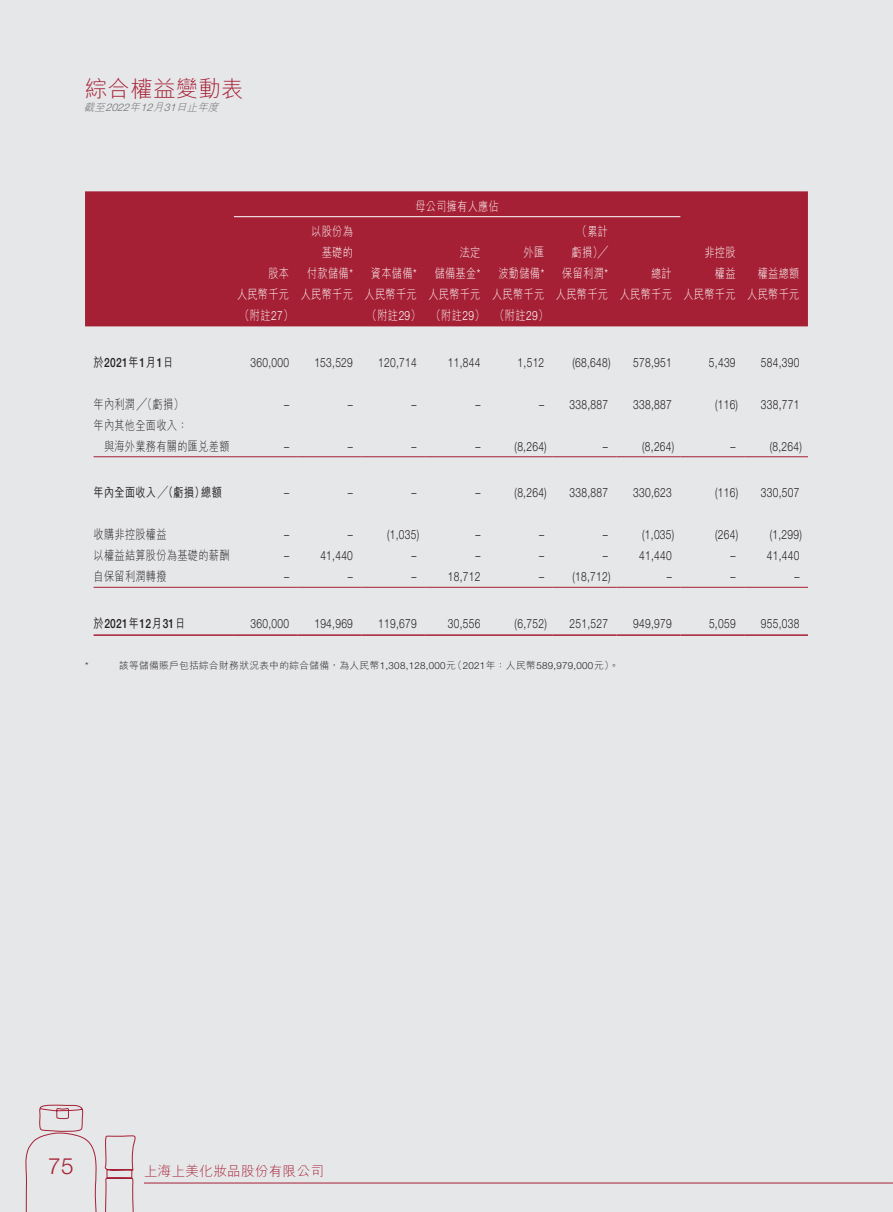
<style>
.page{position:relative;width:893px;height:1212px;background:#e6e7e9}
.page>*{position:absolute;margin:0;border:0;box-sizing:border-box;transform-origin:0 0}
.t1{font:300 22.5px "M Hei HK";letter-spacing:.01em;color:#a62035}
.t2{font:300 22.5px "Helvetica Neue LT Std";color:#a62035}
.t3{font:300 13.5px "M Hei HK";letter-spacing:.03em;color:#a62035}
.t4{font:300 12.75px "Helvetica Neue LT Std";letter-spacing:.03em;color:#231f20;scale:.8 1}
.t5{font:300 12.75px/21px "M Hei HK";letter-spacing:.03em;color:#fff;text-align:right;scale:.8 1}
.t6{font:300 12.75px/21px "M Hei HK";letter-spacing:.03em;color:#231f20;scale:.8 1}
.t7{font:500 12.75px "Helvetica Neue LT Std";letter-spacing:.03em;color:#231f20;scale:.8 1}
.t8{font:500 12.75px "M Hei HK";letter-spacing:.03em;color:#231f20;scale:.8 1}
.t9{font:italic 300 10.5px "M Hei HK";color:#6c6d70}
.t10{font:italic 300 10.5px "Helvetica Neue LT Std";color:#6c6d70}
.t11{font:300 9.75px "M Hei HK";letter-spacing:.03em;color:#231f20}
.t12{font:300 9.75px "Helvetica Neue LT Std";letter-spacing:.03em;color:#231f20}
.s1{font-family:"Helvetica Neue LT Std"}
.s2{font-family:"M Hei HK"}
</style>
<div class="page">
<hr style="left:144px;top:1182px;width:749px;height:1px;background:#a62035">
<svg style="left:26px;top:1104px;width:71px;height:108px"></svg>
<svg style="left:105px;top:1135px;width:31px;height:77px"></svg>
<div style="left:85px;top:191px;width:723px;height:135px;background:#a62035"></div>
<hr style="left:234px;top:216px;width:446px;height:1px;background:#fff">
<hr style="left:94px;top:456px;width:140px;height:1px;background:#a62035">
<hr style="left:234px;top:456px;width:64px;height:1px;background:#a62035">
<hr style="left:298px;top:456px;width:63px;height:1px;background:#a62035">
<hr style="left:361px;top:456px;width:64px;height:1px;background:#a62035">
<hr style="left:425px;top:456px;width:64px;height:1px;background:#a62035">
<hr style="left:489px;top:456px;width:64px;height:1px;background:#a62035">
<hr style="left:553px;top:456px;width:64px;height:1px;background:#a62035">
<hr style="left:617px;top:456px;width:63px;height:1px;background:#a62035">
<hr style="left:680px;top:456px;width:64px;height:1px;background:#a62035">
<hr style="left:744px;top:456px;width:64px;height:1px;background:#a62035">
<hr style="left:94px;top:587px;width:140px;height:1px;background:#a62035">
<hr style="left:234px;top:587px;width:64px;height:1px;background:#a62035">
<hr style="left:298px;top:587px;width:63px;height:1px;background:#a62035">
<hr style="left:361px;top:587px;width:64px;height:1px;background:#a62035">
<hr style="left:425px;top:587px;width:64px;height:1px;background:#a62035">
<hr style="left:489px;top:587px;width:64px;height:1px;background:#a62035">
<hr style="left:553px;top:587px;width:64px;height:1px;background:#a62035">
<hr style="left:617px;top:587px;width:63px;height:1px;background:#a62035">
<hr style="left:680px;top:587px;width:64px;height:1px;background:#a62035">
<hr style="left:744px;top:587px;width:64px;height:1px;background:#a62035">
<hr style="left:94px;top:634px;width:140px;height:2px;background:#a62035">
<hr style="left:234px;top:634px;width:64px;height:2px;background:#a62035">
<hr style="left:298px;top:634px;width:63px;height:2px;background:#a62035">
<hr style="left:361px;top:634px;width:64px;height:2px;background:#a62035">
<hr style="left:425px;top:634px;width:64px;height:2px;background:#a62035">
<hr style="left:489px;top:634px;width:64px;height:2px;background:#a62035">
<hr style="left:553px;top:634px;width:64px;height:2px;background:#a62035">
<hr style="left:617px;top:634px;width:63px;height:2px;background:#a62035">
<hr style="left:680px;top:634px;width:64px;height:2px;background:#a62035">
<hr style="left:744px;top:634px;width:64px;height:2px;background:#a62035">
<h1 class="t1" style="left:85px;top:77px;width:160px">綜合權益變動表</h1>
<p class="t9" style="left:176px;top:102px;width:47px">日止年度</p>
<p class="t9" style="left:130px;top:102px;width:15px">年</p>
<p class="t9" style="left:84px;top:102px;width:25px">截至</p>
<p class="t9" style="left:153px;top:102px;width:15px">月</p>
<p class="t10" style="left:105px;top:101px;width:28px">2022</p>
<p class="t10" style="left:141px;top:101px;width:17px">12</p>
<p class="t10" style="left:164px;top:101px;width:17px">31</p>
<p class="t5" style="left:415px;top:195px;width:106px">母公司擁有人應佔</p>
<p class="t5" style="left:268px;top:263px;width:27px">股本</p>
<p class="t5" style="left:311px;top:221px;width:54px">以股份為基礎的</p>
<p class="t5" style="left:307px;top:263px;width:59px">付款儲備<span class="s1">*</span></p>
<p class="t5" style="left:371px;top:263px;width:59px">資本儲備<span class="s1">*</span></p>
<p class="t5" style="left:435px;top:242px;width:59px">法定<br>儲備基金<span class="s1">*</span></p>
<p class="t5" style="left:498px;top:242px;width:59px">外匯<br>波動儲備<span class="s1">*</span></p>
<p class="t5" style="left:571px;top:221px;width:47px;text-align:center">（累計虧損 ╱(</p>
<p class="t5" style="left:562px;top:263px;width:59px">保留利潤<span class="s1">*</span></p>
<p class="t5" style="left:651px;top:263px;width:27px">總計</p>
<p class="t5" style="left:704px;top:242px;width:40px">非控股</p>
<p class="t5" style="left:715px;top:263px;width:27px">權益</p>
<p class="t5" style="left:758px;top:263px;width:54px">權益總額</p>
<p class="t5" style="left:237px;top:284px;width:67px">人民幣千元</p>
<p class="t5" style="left:301px;top:284px;width:67px">人民幣千元</p>
<p class="t5" style="left:365px;top:284px;width:67px">人民幣千元</p>
<p class="t5" style="left:428px;top:284px;width:67px">人民幣千元</p>
<p class="t5" style="left:492px;top:284px;width:67px">人民幣千元</p>
<p class="t5" style="left:556px;top:284px;width:67px">人民幣千元</p>
<p class="t5" style="left:620px;top:284px;width:67px">人民幣千元</p>
<p class="t5" style="left:683px;top:284px;width:67px">人民幣千元</p>
<p class="t5" style="left:747px;top:284px;width:67px">人民幣千元</p>
<p class="t5" style="left:239px;top:305px;width:69px">（附註<span class="s1">27</span>）</p>
<p class="t5" style="left:367px;top:305px;width:228px">（附註<span class="s1">29</span>） （附註<span class="s1">29</span>） （附註<span class="s1">29</span>(</p>
<p class="t7" style="left:94px;top:355px;width:101px"><span class="s2">於</span>2021<span class="s2">年 月</span>1 <span class="s2">日</span>1</p>
<p class="t4" style="left:251px;top:354px;width:50px">360,000</p>
<p class="t4" style="left:314px;top:354px;width:50px">153,529</p>
<p class="t4" style="left:378px;top:354px;width:50px">120,714</p>
<p class="t4" style="left:448px;top:354px;width:42px">11,844</p>
<p class="t4" style="left:518px;top:354px;width:35px">1,512</p>
<p class="t4" style="left:572px;top:354px;width:49px">)68,648(</p>
<p class="t4" style="left:633px;top:354px;width:50px">578,951</p>
<p class="t4" style="left:709px;top:354px;width:35px">5,439</p>
<p class="t4" style="left:761px;top:354px;width:50px">584,390</p>
<p class="t6" style="left:94px;top:393px;width:119px">年內利潤╱（虧損(年內其他全面收入：</p>
<p class="t4" style="left:284px;top:396px;width:8px">–</p>
<p class="t4" style="left:348px;top:396px;width:8px">–</p>
<p class="t4" style="left:412px;top:396px;width:8px">–</p>
<p class="t4" style="left:475px;top:396px;width:8px">–</p>
<p class="t4" style="left:539px;top:396px;width:8px">–</p>
<p class="t4" style="left:569px;top:396px;width:50px">338,887</p>
<p class="t4" style="left:633px;top:396px;width:50px">338,887</p>
<p class="t4" style="left:715px;top:396px;width:30px">)116(</p>
<p class="t4" style="left:761px;top:396px;width:50px">338,771</p>
<p class="t6" style="left:104px;top:435px;width:158px">與海外業務有關的匯兌差額</p>
<p class="t4" style="left:284px;top:438px;width:8px">–</p>
<p class="t4" style="left:348px;top:438px;width:8px">–</p>
<p class="t4" style="left:412px;top:438px;width:8px">–</p>
<p class="t4" style="left:475px;top:438px;width:8px">–</p>
<p class="t4" style="left:515px;top:438px;width:42px">)8,264(</p>
<p class="t4" style="left:603px;top:438px;width:8px">–</p>
<p class="t4" style="left:642px;top:438px;width:42px">)8,264(</p>
<p class="t4" style="left:730px;top:438px;width:8px">–</p>
<p class="t4" style="left:770px;top:438px;width:42px">)8,264(</p>
<p class="t8" style="left:94px;top:483px;width:141px">年內全面收入╱（虧損）</p>
<p class="t8" style="left:201px;top:483px;width:27px">總額</p>
<p class="t4" style="left:284px;top:485px;width:8px">–</p>
<p class="t4" style="left:348px;top:485px;width:8px">–</p>
<p class="t4" style="left:412px;top:485px;width:8px">–</p>
<p class="t4" style="left:475px;top:485px;width:8px">–</p>
<p class="t4" style="left:515px;top:485px;width:42px">)8,264(</p>
<p class="t4" style="left:569px;top:485px;width:50px">338,887</p>
<p class="t4" style="left:633px;top:485px;width:50px">330,623</p>
<p class="t4" style="left:715px;top:485px;width:30px">)116(</p>
<p class="t4" style="left:761px;top:485px;width:50px">330,507</p>
<p class="t6" style="left:94px;top:524px;width:93px">收購非控股權益</p>
<p class="t4" style="left:284px;top:527px;width:8px">–</p>
<p class="t4" style="left:348px;top:527px;width:8px">–</p>
<p class="t4" style="left:387px;top:527px;width:42px">)1,035(</p>
<p class="t4" style="left:475px;top:527px;width:8px">–</p>
<p class="t4" style="left:539px;top:527px;width:8px">–</p>
<p class="t4" style="left:603px;top:527px;width:8px">–</p>
<p class="t4" style="left:642px;top:527px;width:42px">)1,035(</p>
<p class="t4" style="left:715px;top:527px;width:30px">)264(</p>
<p class="t4" style="left:770px;top:527px;width:42px">)1,299(</p>
<p class="t6" style="left:94px;top:545px;width:172px">以權益結算股份為基礎的薪酬</p>
<p class="t4" style="left:284px;top:548px;width:8px">–</p>
<p class="t4" style="left:320px;top:548px;width:42px">41,440</p>
<p class="t4" style="left:412px;top:548px;width:8px">–</p>
<p class="t4" style="left:475px;top:548px;width:8px">–</p>
<p class="t4" style="left:539px;top:548px;width:8px">–</p>
<p class="t4" style="left:603px;top:548px;width:8px">–</p>
<p class="t4" style="left:639px;top:548px;width:42px">41,440</p>
<p class="t4" style="left:731px;top:548px;width:8px">–</p>
<p class="t4" style="left:767px;top:548px;width:42px">41,440</p>
<p class="t6" style="left:94px;top:566px;width:93px">自保留利潤轉撥</p>
<p class="t4" style="left:284px;top:569px;width:8px">–</p>
<p class="t4" style="left:348px;top:569px;width:8px">–</p>
<p class="t4" style="left:412px;top:569px;width:8px">–</p>
<p class="t4" style="left:448px;top:569px;width:42px">18,712</p>
<p class="t4" style="left:539px;top:569px;width:8px">–</p>
<p class="t4" style="left:572px;top:569px;width:49px">)18,712(</p>
<p class="t4" style="left:667px;top:569px;width:8px">–</p>
<p class="t4" style="left:731px;top:569px;width:8px">–</p>
<p class="t4" style="left:794px;top:569px;width:8px">–</p>
<p class="t7" style="left:94px;top:616px;width:116px"><span class="s2">於</span>2021<span class="s2">年</span>12<span class="s2">月</span>31<span class="s2">日</span></p>
<p class="t4" style="left:251px;top:615px;width:50px">360,000</p>
<p class="t4" style="left:314px;top:615px;width:50px">194,969</p>
<p class="t4" style="left:378px;top:615px;width:50px">119,679</p>
<p class="t4" style="left:448px;top:615px;width:42px">30,556</p>
<p class="t4" style="left:515px;top:615px;width:42px">)6,752(</p>
<p class="t4" style="left:569px;top:615px;width:50px">251,527</p>
<p class="t4" style="left:633px;top:615px;width:50px">949,979</p>
<p class="t4" style="left:709px;top:615px;width:35px">5,059</p>
<p class="t4" style="left:761px;top:615px;width:50px">955,038</p>
<p class="t12" style="left:85px;top:659px;width:5px">*</p>
<p class="t12" style="left:453px;top:659px;width:168px"><span class="s2">（</span>2021<span class="s2">年：人民幣</span>589,979,000<span class="s2">元。(</span></p>
<p class="t11" style="left:119px;top:660px;width:338px">該等儲備賬戶包括綜合財務狀況表中的綜合儲備，為人民幣<span class="s1">1,308,128,000</span>元</p>
<h1 class="t2" style="left:48px;top:1152px;width:27px">75</h1>
<p class="t3" style="left:144px;top:1164px;width:182px">上海上美化妝品股份有限公司</p>
</div>
